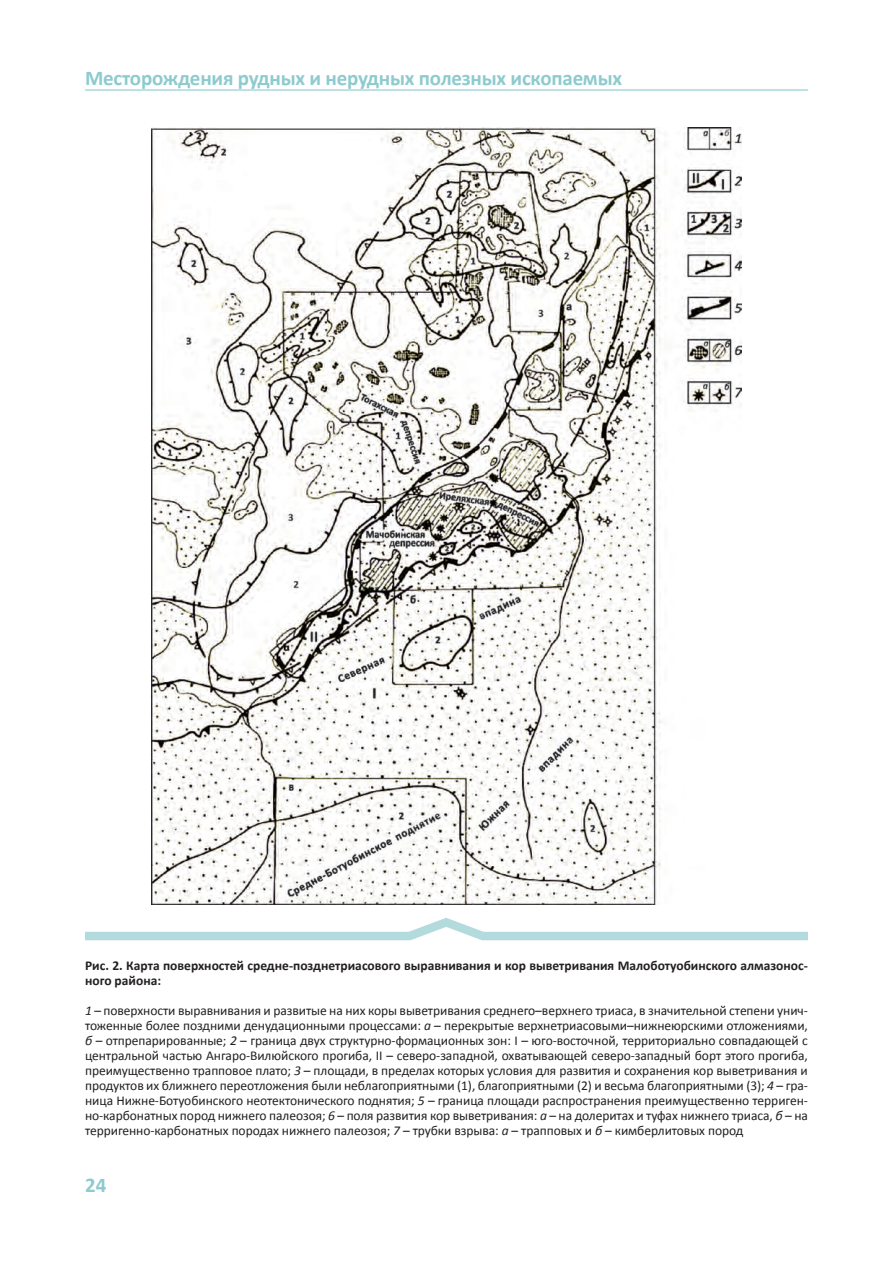
<style>
.page{position:relative;width:893px;height:1263px;background:#fff}
.page>*{position:absolute;margin:0;border:0;box-sizing:border-box;transform-origin:0 0}
.t1{font:700 21px "Calibri";letter-spacing:-.01em;color:#8dcbce}
.t2{font:13.5px/15px "Calibri";letter-spacing:-.005em;color:#231f20;text-align:justify}
.t3{font:700 13.5px/15px "Calibri";color:#231f20}
.s1{font-style:italic}
</style>
<div class="page">
<hr style="left:85px;top:89px;width:723px;height:2px;background:#8dcbce">
<svg style="left:85px;top:918px;width:723px;height:23px"></svg>
<img style="left:152px;top:128px;width:589px;height:776px">
<p class="t1" style="left:85px;top:65px;width:538px">Месторождения рудных и нерудных полезных ископаемых</p>
<p class="t3" style="left:85px;top:958px;width:724px">Рис. 2. Карта поверхностей средне-позднетриасового выравнивания и кор выветривания Малоботуобинского алмазонос&shy;ного района:</p>
<p class="t2" style="left:85px;top:1003px;width:724px"><span class="s1">1</span> – поверхности выравнивания и развитые на них коры выветривания среднего–верхнего триаса, в значительной степени унич&shy;тоженные более поздними денудационными процессами: <span class="s1">а</span> – перекрытые верхнетриасовыми–нижнеюрскими отложениями, <span class="s1">б</span> – отпрепарированные; <span class="s1">2</span> – граница двух структурно-формационных зон: I – юго-восточной, территориально совпадающей с центральной частью Ангаро-Вилюйского прогиба, II – северо-западной, охватывающей северо-западный борт этого прогиба, преимущественно трапповое плато; <span class="s1">3</span> – площади, в пределах которых условия для развития и сохранения кор выветривания и продуктов их ближнего переотложения были неблагоприятными (1), благоприятными (2) и весьма благоприятными (3); <span class="s1">4</span> – гра&shy;ница Нижне-Ботуобинского неотектонического поднятия; <span class="s1">5</span> – граница площади распространения преимущественно терриген&shy;но-карбонатных пород нижнего палеозоя; <span class="s1">6</span> – поля развития кор выветривания: <span class="s1">а</span> – на долеритах и туфах нижнего триаса, <span class="s1">б</span> – на терригенно-карбонатных породах нижнего палеозоя; <span class="s1">7</span> – трубки взрыва: <span class="s1">а</span> – трапповых и <span class="s1">б</span> – кимберлитовых пород</p>
<p class="t1" style="left:85px;top:1171px;width:23px">24</p>
</div>
